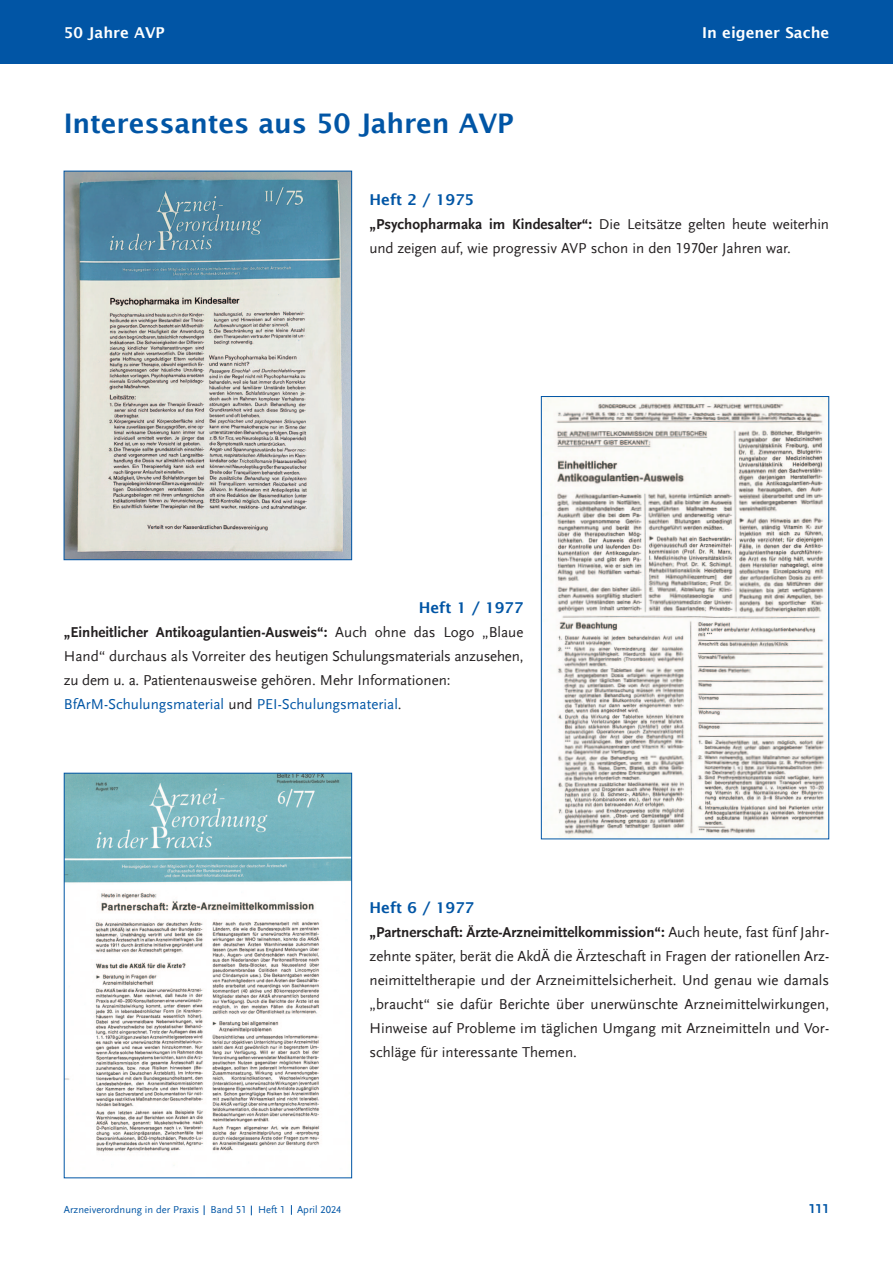
<style>
.page{position:relative;width:893px;height:1263px;background:#fff}
.page>*{position:absolute;margin:0;border:0;box-sizing:border-box;transform-origin:0 0}
.t1{font:600 27px "Lucida Sans";letter-spacing:-.005em;color:#0155a5}
.t2{font:15px/24px "Scala Sans LF";color:#231f20;text-align:justify}
.t3{font:15px "Scala Sans LF";color:#0155a5}
.t4{font:600 15px "Lucida Sans";color:#0155a5}
.t5{font:600 15px "Lucida Sans";color:#fff}
.t6{font:700 13.5px "Scala Sans LF";color:#0155a5}
.t7{font:10.5px "Scala Sans LF";color:#0155a5}
.s1{font-weight:700}
.s2{color:#231f20}
</style>
<div class="page">
<div style="left:0;top:0;width:893px;height:64px;background:#0155a5"></div>
<img style="left:66px;top:173px;width:284px;height:385px">
<div style="left:64px;top:171px;width:288px;height:389px;border:1px solid #0155a5"></div>
<img style="left:543px;top:398px;width:284px;height:439px">
<div style="left:541px;top:396px;width:288px;height:443px;border:1px solid #0155a5"></div>
<img style="left:66px;top:775px;width:284px;height:377px">
<div style="left:64px;top:773px;width:288px;height:405px;border:1px solid #0155a5"></div>
<p class="t5" style="left:64px;top:24px;width:102px">50 Jahre AVP</p>
<p class="t1" style="left:64px;top:107px;width:451px">Interessantes aus 50 Jahren AVP</p>
<p class="t5" style="left:702px;top:24px;width:129px">In eigener Sache</p>
<p class="t4" style="left:369px;top:191px;width:106px">Heft 2 / 1975</p>
<p class="t2" style="left:369px;top:213px;width:461px"><span class="s1">„Psychopharmaka im Kindesalter“:</span> Die Leitsätze gelten heute weiterhin und zeigen auf, wie progressiv AVP schon in den 1970er Jahren war.</p>
<p class="t4" style="left:419px;top:599px;width:106px">Heft 1 / 1977</p>
<p class="t2" style="left:64px;top:621px;width:461px"><span class="s1">„Einheitlicher Antikoagulantien-Ausweis“:</span> Auch ohne das Logo „Blaue Hand“ durchaus als Vorreiter des heutigen Schulungsmaterials anzusehen, zu dem u. a. Patien ten ausweise gehören. Mehr Informationen:</p>
<p class="t3" style="left:64px;top:697px;width:339px">BfArM-Schulungsmaterial <span class="s2">und</span> PEI-Schulungsmaterial<span class="s2">.</span></p>
<p class="t4" style="left:369px;top:899px;width:106px">Heft 6 / 1977</p>
<p class="t2" style="left:369px;top:921px;width:461px"><span class="s1">„Partnerschaft: Ärzte-Arzneimittelkommission“:</span> Auch heute, fast fünf Jahr&shy;zehnte später, berät die AkdÄ die Ärzteschaft in Fragen der rationellen Arz&shy;neimitteltherapie und der Arzneimittelsicherheit. Und genau wie damals „braucht“ sie dafür Berichte über unerwünschte Arzneimittelwirkungen, Hinweise auf Probleme im täglichen Umgang mit Arzneimitteln und Vor&shy;schläge für interessante Themen.</p>
<p class="t7" style="left:64px;top:1204px;width:279px">Arzneiverordnung in der Praxis Band 51 Heft 1 April 2024</p>
<p class="t6" style="left:809px;top:1202px;width:22px">111</p>
</div>
